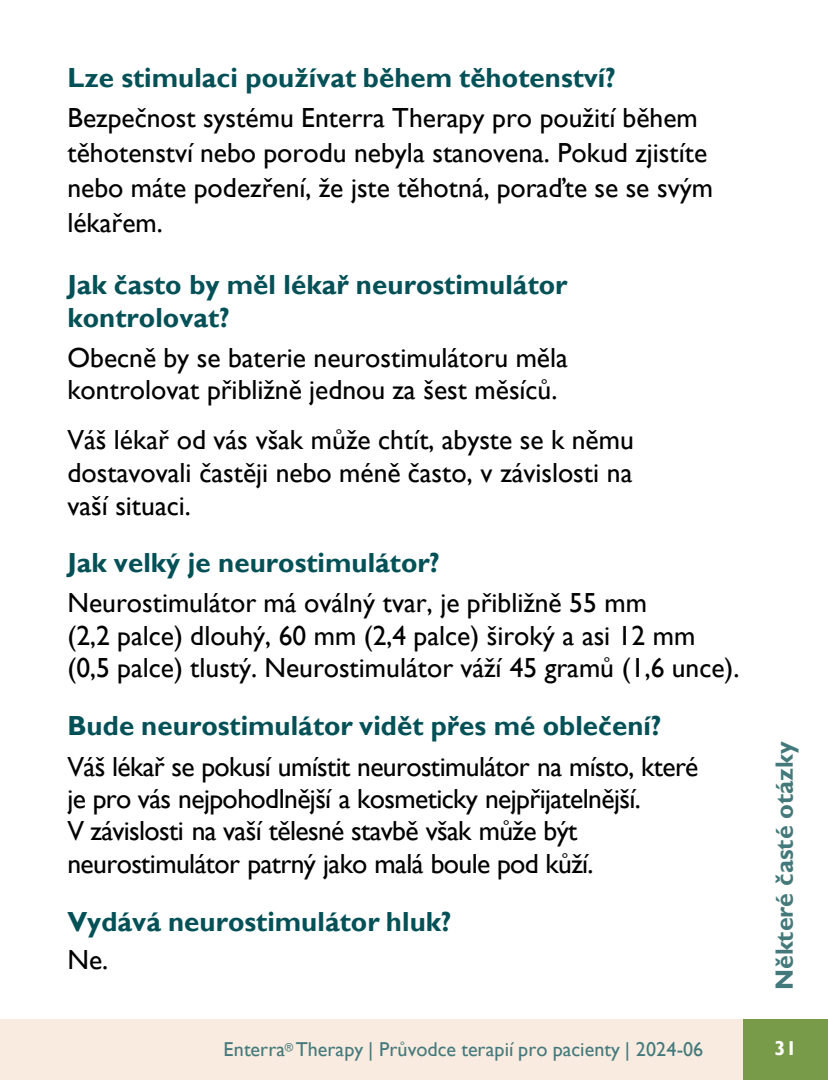
<style>
.page{position:relative;width:828px;height:1080px;background:#fff}
.page>*{position:absolute;margin:0;border:0;box-sizing:border-box;transform-origin:0 0}
.t1{font:27.5px/32.5px "Gill Sans";letter-spacing:-.005em;color:#000}
.t2{font:700 27.5px/32.8px "Gill Sans";color:#035157}
.t3{font:700 25px "Gill Sans";color:#44797b}
.t4{font:20px "Gill Sans";letter-spacing:.005em;color:#44797b}
.t5{font:700 20px "Gill Sans";color:#fff}
</style>
<div class="page">
<div style="left:0;top:1020px;width:742px;height:60px;background:#f9ebe0"></div>
<div style="left:742px;top:1020px;width:85px;height:60px;background:#789b4a"></div>
<p class="t2" style="left:67px;top:62px;width:549px">Lze stimulaci používat během těhotenství?</p>
<p class="t1" style="left:67px;top:101px;width:647px;line-height:35px">Bezpečnost systému Enterra Therapy pro použití během těhotenství nebo porodu nebyla stanovena. Pokud zjistíte nebo máte podezření, že jste těhotná, poraďte se se svým lékařem.</p>
<p class="t2" style="left:67px;top:269px;width:501px">Jak často by měl lékař neurostimulátor kontrolovat?</p>
<p class="t1" style="left:67px;top:342px;width:502px">Obecně by se baterie neurostimulátoru měla kontrolovat přibližně jednou za šest měsíců.</p>
<p class="t1" style="left:67px;top:424px;width:568px;text-align:justify">Váš lékař od vás však může chtít, abyste se k němu dostavovali častěji nebo méně často, v závislosti na vaší situaci.</p>
<p class="t2" style="left:67px;top:548px;width:374px">Jak velký je neurostimulátor?</p>
<p class="t1" style="left:67px;top:587px;width:673px">Neurostimulátor má oválný tvar, je přibližně 55 mm<br>(2,2 palce) dlouhý, 60 mm (2,4 palce) široký a asi 12 mm (0,5 palce) tlustý. Neurostimulátor váží 45 gramů (1,6 unce).</p>
<p class="t2" style="left:67px;top:710px;width:595px">Bude neurostimulátor vidět přes mé oblečení?</p>
<p class="t1" style="left:67px;top:751px;width:632px">Váš lékař se pokusí umístit neurostimulátor na místo, které je pro vás nejpohodlnější a kosmeticky nejpřijatelnější.<br>V závislosti na vaší tělesné stavbě však může být neurostimulátor patrný jako malá boule pod kůží.</p>
<p class="t2" style="left:67px;top:906px;width:385px">Vydává neurostimulátor hluk?</p>
<p class="t1" style="left:67px;top:944px;width:42px">Ne.</p>
<p class="t3" style="left:769px;top:990px;width:250px;rotate:-90deg">Některé časté otázky</p>
<p class="t4" style="left:224px;top:1037px;width:481px">Enterra<sup>®</sup> Therapy | Průvodce terapií pro pacienty | 2024-06</p>
<p class="t5" style="left:774px;top:1036px;width:24px">31</p>
</div>
